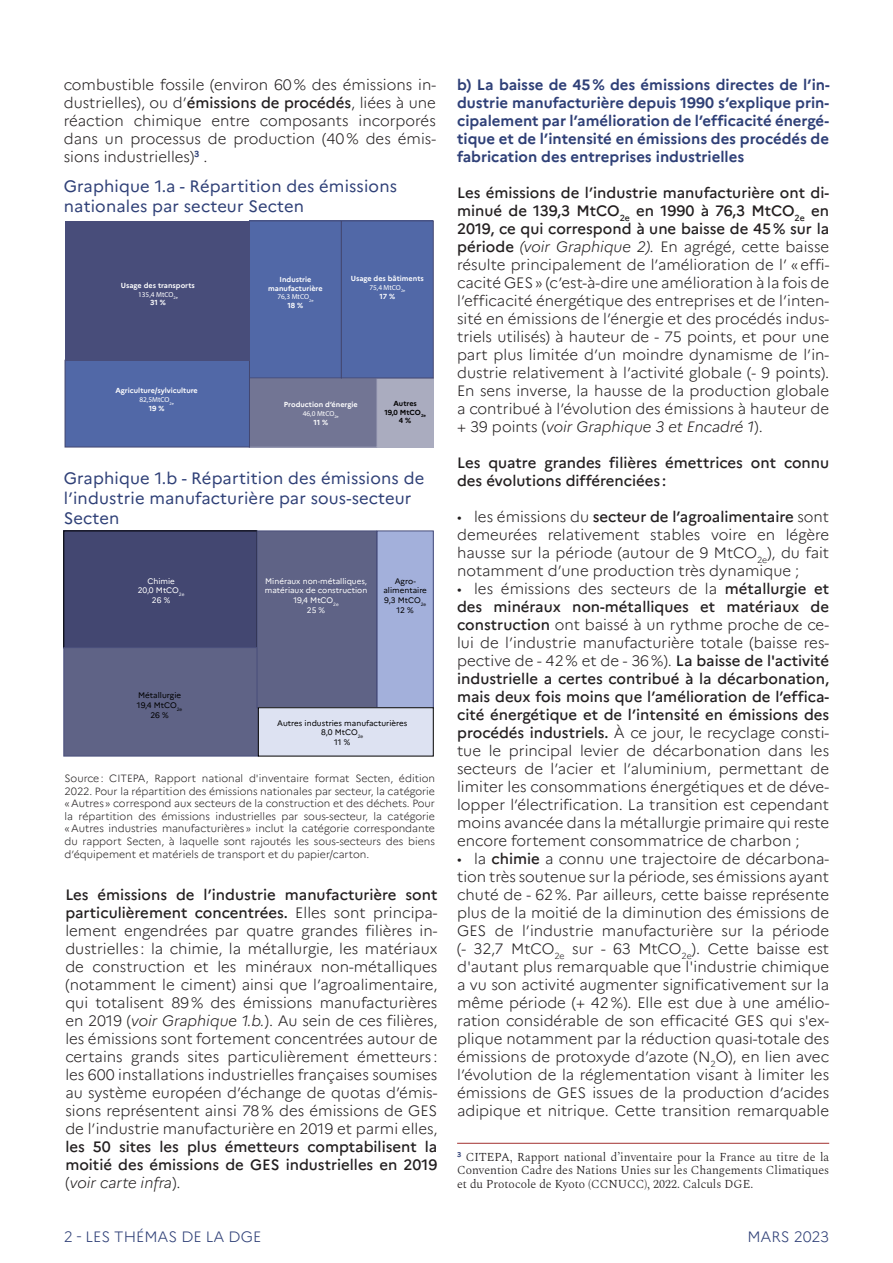
<style>
.page{position:relative;width:893px;height:1263px;background:#fff}
.page>*{position:absolute;margin:0;border:0;box-sizing:border-box;transform-origin:0 0}
.Titre_tableaux-graph{font:16.5px/19.8px "Marianne";letter-spacing:.01em;color:#2f4077}
.TEXTE_COURANT{font:300 15px/18px "Marianne";color:#231f20;text-align:justify}
.INtertitre_bleu{font:700 15px/18px "Marianne";color:#2f4077;text-align:justify}
.TEXTE_COURANT-2{font:500 15px/18px "Marianne";color:#231f20}
.t1{font:300 15px "Marianne";color:#2f4077}
.Note-bas-page-filet{font:300 12px/13.5px "Spectral";color:#231f20;text-align:justify}
.sources{font:300 10.5px/12.6px "Marianne";color:#231f20;text-align:justify}
.t2{font:7.95px/9.6px "Marianne";color:#000;text-align:center}
.t3{font:7.95px/9.6px "Marianne";color:#fff;text-align:center}
.t4{font:700 7.35px/8.7px "Marianne";color:#fff;text-align:center}
.t5{font:700 7.35px/8.7px "Marianne";color:#000;text-align:center}
.s1{font-weight:500}
.s2{font-family:"Myriad Pro";font-weight:400}
.s3{font-style:italic}
</style>
<div class="page">
<hr style="left:457px;top:1143px;width:372px;height:1px;background:#ad4847">
<div style="left:377px;top:378px;width:56px;height:69px;background:#aaacbf"></div>
<div style="left:249px;top:378px;width:128px;height:69px;background:#727594"></div>
<div style="left:249px;top:378px;width:128px;height:69px;border:1px solid #a4a6bd"></div>
<div style="left:249px;top:221px;width:92px;height:157px;background:#5168a7"></div>
<div style="left:249px;top:221px;width:93px;height:157px;border:1px solid #434771"></div>
<div style="left:341px;top:221px;width:92px;height:157px;background:#5168a7"></div>
<div style="left:341px;top:221px;width:92px;height:157px;border:1px solid #434771"></div>
<div style="left:65px;top:360px;width:184px;height:87px;background:#5168a7"></div>
<div style="left:65px;top:360px;width:185px;height:87px;border:1px solid #434771"></div>
<div style="left:65px;top:221px;width:184px;height:139px;background:#484d7a"></div>
<div style="left:64px;top:531px;width:193px;height:117px;background:#434771"></div>
<div style="left:64px;top:648px;width:194px;height:108px;background:#5f6386"></div>
<div style="left:257px;top:531px;width:120px;height:177px;background:#5f6386"></div>
<div style="left:257px;top:531px;width:120px;height:177px;border:1px solid #484d7a"></div>
<div style="left:377px;top:531px;width:56px;height:177px;background:#a3b0db"></div>
<div style="left:377px;top:531px;width:56px;height:177px;border:1px solid #484d7a"></div>
<div style="left:258px;top:708px;width:175px;height:48px;background:#dde2f2"></div>
<p class="TEXTE_COURANT" style="left:64px;top:76px;width:374px">combustible fossile (environ 60% des émissions in&shy;dustrielles), ou d’<span class="s1">émissions de procédés</span>, liées à une réaction chimique entre composants incorporés dans un processus de production (40% des émis&shy;sions industrielles)<sup>3</sup> .</p>
<p class="Titre_tableaux-graph" style="left:64px;top:177px;width:335px">Graphique 1.a - Répartition des émissions nationales par secteur Secten</p>
<p class="t4" style="left:121px;top:281px;width:75px">Usage des transports<br><span class="s2">135,4 MtCO</span><sub>2e<br></sub>31 %</p>
<p class="t4" style="left:115px;top:386px;width:84px">Agriculture/sylviculture<br><span class="s2">82,5MtCO</span><sub>2e<br></sub>19 %</p>
<p class="t4" style="left:268px;top:275px;width:56px">Industrie manufacturière<br><span class="s2">76,3 MtCO</span><sub>2e<br></sub>18 %</p>
<p class="t4" style="left:351px;top:274px;width:74px">Usage des bâtiments<br><span class="s2">75,4 MtCO</span><sub>2e<br></sub>17 %</p>
<p class="t4" style="left:284px;top:400px;width:75px">Production d’énergie<br><span class="s2">46,0 MtCO</span><sub>2e<br></sub>11 %</p>
<p class="t5" style="left:384px;top:399px;width:43px">Autres<br>19,0 MtCO<sub>2e<br></sub>4 %</p>
<p class="Titre_tableaux-graph" style="left:64px;top:469px;width:362px">Graphique 1.b - Répartition des émissions de l’industrie manufacturière par sous-secteur<br>Secten</p>
<p class="t3" style="left:138px;top:576px;width:48px">Chimie<br>20,0 MtCO<sub>2e<br></sub>26 %</p>
<p class="t2" style="left:137px;top:691px;width:47px">Métallurgie<br>19,4 MtCO<sub>2e<br></sub>26 %</p>
<p class="t3" style="left:265px;top:576px;width:104px">Minéraux non-métalliques, matériaux de construction<br>19,4 MtCO<sub>2e<br></sub>25 %</p>
<p class="t2" style="left:383px;top:576px;width:45px">Agro&shy;alimentaire<br>9,3 MtCO<sub>2e<br></sub>12 %</p>
<p class="t2" style="left:277px;top:718px;width:132px">Autres industries manufacturières<br>8,0 MtCO<sub>2e<br></sub>11 %</p>
<p class="sources" style="left:65px;top:772px;width:372px">Source: CITEPA, Rapport national d'inventaire format Secten, édition 2022. Pour la répartition des émissions nationales par secteur, la catégorie «Autres» correspond aux secteurs de la construction et des déchets. Pour la répartition des émissions industrielles par sous-secteur, la catégorie «Autres industries manufacturières» inclut la catégorie correspondante du rapport Secten, à laquelle sont rajoutés les sous-secteurs des biens d’équipement et matériels de transport et du papier/carton.</p>
<p class="TEXTE_COURANT" style="left:65px;top:886px;width:374px"><span class="s1">Les émissions de l’industrie manufacturière sont particulièrement concentrées.</span> Elles sont principa&shy;lement engendrées par quatre grandes filières in&shy;dustrielles : la chimie, la métallurgie, les matériaux de construction et les minéraux non-métalliques (notamment le ciment) ainsi que l’agroalimentaire, qui totalisent 89% des émissions manufacturières en 2019 (<span class="s3">voir Graphique 1.b.</span>). Au sein de ces filières, les émissions sont fortement concentrées autour de certains grands sites particulièrement émetteurs : les 600 installations industrielles françaises soumises au système européen d’échange de quotas d’émis&shy;sions représentent ainsi 78% des émissions de GES de l’industrie manufacturière en 2019 et parmi elles, <span class="s1">les 50 sites les plus émetteurs comptabilisent la moitié des émissions de GES industrielles en 2019 </span>(<span class="s3">voir carte infra</span>).</p>
<p class="INtertitre_bleu" style="left:457px;top:76px;width:374px">b) La baisse de 45% des émissions directes de l’in&shy;dustrie manufacturière depuis 1990 s’explique prin&shy;cipalement par l’amélioration de l’efficacité énergé&shy;tique et de l’intensité en émissions des procédés de fabrication des entreprises industrielles</p>
<p class="TEXTE_COURANT" style="left:457px;top:184px;width:374px"><span class="s1">Les émissions de l’industrie manufacturière ont di&shy;minué de 139,3 MtCO</span><sub>2e</sub> <span class="s1">en 1990 à 76,3 MtCO</span><sub>2e</sub> <span class="s1">en 2019, ce qui correspond à une baisse de 45% sur la période</span> <span class="s3">(voir Graphique 2).</span> En agrégé, cette baisse résulte principalement de l’amélioration de l’ «effi&shy;cacité GES» (c’est-à-dire une amélioration à la fois de l’efficacité énergétique des entreprises et de l’inten&shy;sité en émissions de l’énergie et des procédés indus&shy;triels utilisés) à hauteur de - 75 points, et pour une part plus limitée d’un moindre dynamisme de l’in&shy;dustrie relativement à l’activité globale (- 9 points).<br>En sens inverse, la hausse de la production globale a contribué à l’évolution des émissions à hauteur de + 39 points (<span class="s3">voir Graphique 3 et Encadré 1</span>).</p>
<p class="TEXTE_COURANT-2" style="left:457px;top:454px;width:374px">Les quatre grandes filières émettrices ont connu des évolutions différenciées :</p>
<p class="TEXTE_COURANT" style="left:457px;top:508px;width:374px">• les émissions du <span class="s1">secteur de l’agroalimentaire</span> sont demeurées relativement stables voire en légère hausse sur la période (autour de 9 MtCO<sub>2e</sub>), du fait notamment d’une production très dynamique ;</p>
<p class="TEXTE_COURANT" style="left:457px;top:580px;width:374px">• les émissions des secteurs de la <span class="s1">métallurgie et des minéraux non-métalliques et matériaux de construction</span> ont baissé à un rythme proche de ce&shy;lui de l’industrie manufacturière totale (baisse res&shy;pective de - 42% et de - 36%). <span class="s1">La baisse de l'activité industrielle a certes contribué à la décarbonation, mais deux fois moins que l’amélioration de l’effica&shy;cité énergétique et de l’intensité en émissions des procédés industriels.</span> À ce jour, le recyclage consti&shy;tue le principal levier de décarbonation dans les secteurs de l’acier et l’aluminium, permettant de limiter les consommations énergétiques et de déve&shy;lopper l’électrification. La transition est cependant moins avancée dans la métallurgie primaire qui reste encore fortement consommatrice de charbon ;</p>
<p class="TEXTE_COURANT" style="left:457px;top:850px;width:374px">• la <span class="s1">chimie</span> a connu une trajectoire de décarbona&shy;tion très soutenue sur la période, ses émissions ayant chuté de - 62%. Par ailleurs, cette baisse représente plus de la moitié de la diminution des émissions de GES de l’industrie manufacturière sur la période (- 32,7 MtCO<sub>2e</sub> sur - 63 MtCO<sub>2e</sub>). Cette baisse est d'autant plus remarquable que l'industrie chimique a vu son activité augmenter significativement sur la même période (+ 42%). Elle est due à une amélio&shy;ration considérable de son efficacité GES qui s'ex&shy;plique notamment par la réduction quasi-totale des émissions de protoxyde d’azote (N<sub>2</sub>O), en lien avec l’évolution de la réglementation visant à limiter les émissions de GES issues de la production d’acides adipique et nitrique. Cette transition remarquable</p>
<p class="Note-bas-page-filet" style="left:457px;top:1149px;width:374px"><sup>3</sup> CITEPA, Rapport national d’inventaire pour la France au titre de la Convention Cadre des Nations Unies sur les Changements Climatiques et du Protocole de Kyoto (CCNUCC), 2022. Calculs DGE.</p>
<p class="t1" style="left:64px;top:1227px;width:199px">2 - LES THÉMAS DE LA DGE</p>
<p class="t1" style="left:747px;top:1227px;width:83px">MARS 2023</p>
</div>
